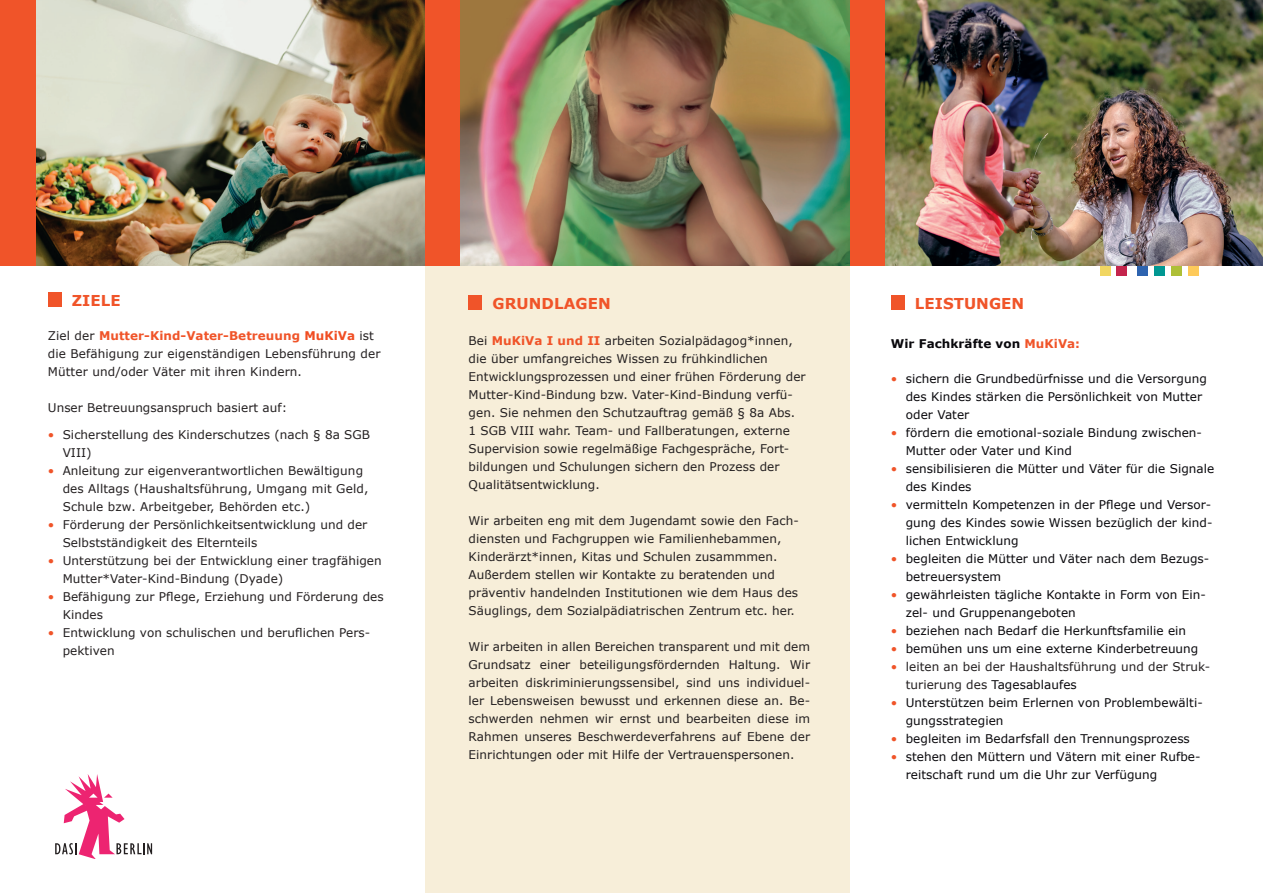
<style>
.page{position:relative;width:1263px;height:893px;background:#fff}
.page>*{position:absolute;margin:0;border:0;box-sizing:border-box;transform-origin:0 0}
.t1{font:700 15px "Verdana";letter-spacing:.005em;color:#f05429}
.t2{font:12px/18px "Verdana";letter-spacing:.005em;color:#231f20}
.t3{font:12px/18px "Verdana";letter-spacing:.005em;color:#09080c}
.t4{font:700 12px "Verdana";letter-spacing:.005em;color:#09080c}
.s1{font-weight:700;color:#f05429}
.s2{font-weight:700;color:#f04d22}
.s3{color:#f05429}
.s4{color:#09080c}
</style>
<div class="page">
<div style="left:425px;top:0;width:425px;height:893px;background:#f7eed9"></div>
<div style="left:48px;top:292px;width:13px;height:15px;background:#f05429"></div>
<div style="left:469px;top:296px;width:13px;height:14px;background:#f05429"></div>
<div style="left:891px;top:296px;width:13px;height:14px;background:#f05429"></div>
<svg style="left:55px;top:774px;width:97px;height:85px"></svg>
<div style="left:1171px;top:265px;width:11px;height:11px;background:#aebf37"></div>
<div style="left:1154px;top:265px;width:11px;height:11px;background:#009792"></div>
<div style="left:1100px;top:265px;width:11px;height:11px;background:#f1d661"></div>
<div style="left:1137px;top:265px;width:11px;height:11px;background:#2d63af"></div>
<div style="left:1116px;top:265px;width:11px;height:11px;background:#c4244c"></div>
<div style="left:1188px;top:265px;width:11px;height:11px;background:#feca5a"></div>
<img style="left:35px;top:0;width:390px;height:266px">
<div style="left:0;top:0;width:35px;height:266px;background:#f05429"></div>
<img style="left:459px;top:0;width:804px;height:266px">
<div style="left:850px;top:0;width:34px;height:266px;background:#f05429"></div>
<div style="left:425px;top:0;width:34px;height:266px;background:#f05429"></div>
<p class="t1" style="left:72px;top:290px;width:50px">ZIELE</p>
<p class="t2" style="left:48px;top:327px;width:334px">Ziel der <span class="s1">Mutter-Kind-Vater-Betreuung</span> <span class="s2">MuKiVa</span> ist die Befähigung zur eigenständigen Lebensführung der<br>Mütter und/oder Väter mit ihren Kindern.</p>
<p class="t2" style="left:48px;top:399px;width:241px">Unser Betreuungsanspruch basiert auf:</p>
<p class="t2" style="left:63px;top:426px;width:309px;text-indent:-15px"><span class="s3">•</span> Sicherstellung des Kinderschutzes (nach § 8a SGB<br>VIII)</p>
<p class="t2" style="left:63px;top:462px;width:307px;text-indent:-15px"><span class="s3">•</span> Anleitung zur eigenverantwortlichen Bewältigung des Alltags (Haushaltsführung, Umgang mit Geld,<br>Schule bzw. Arbeitgeber, Behörden etc.)</p>
<p class="t2" style="left:63px;top:516px;width:306px;text-indent:-15px"><span class="s3">•</span> Förderung der Persönlichkeitsentwicklung und der<br>Selbstständigkeit des Elternteils</p>
<p class="t2" style="left:63px;top:552px;width:320px;text-indent:-15px"><span class="s3">•</span> Unterstützung bei der Entwicklung einer tragfähigen<br>Mutter*Vater-Kind-Bindung (Dyade)</p>
<p class="t2" style="left:63px;top:588px;width:322px;text-indent:-15px"><span class="s3">•</span> Befähigung zur Pflege, Erziehung und Förderung des<br>Kindes</p>
<p class="t2" style="left:63px;top:624px;width:309px;text-indent:-15px"><span class="s3">•</span> Entwicklung von schulischen und beruflichen Pers&shy;pektiven</p>
<p class="t1" style="left:492px;top:293px;width:120px">GRUNDLAGEN</p>
<p class="t2" style="left:469px;top:332px;width:339px">Bei <span class="s1">MuKiVa I und II</span> arbeiten Sozialpädagog*innen, die über umfangreiches Wissen zu frühkindlichen Entwicklungsprozessen und einer frühen Förderung der Mutter-Kind-Bindung bzw. Vater-Kind-Bindung verfü&shy;gen. Sie nehmen den Schutzauftrag gemäß § 8a Abs.<br>1 SGB VIII wahr. Team- und Fallberatungen, externe Supervision sowie regelmäßige Fachgespräche, Fort&shy;bildungen und Schulungen sichern den Prozess der Qualitätsentwicklung.</p>
<p class="t2" style="left:469px;top:512px;width:332px">Wir arbeiten eng mit dem Jugendamt sowie den Fach&shy;diensten und Fachgruppen wie Familienhebammen, Kinderärzt*innen, Kitas und Schulen zusammmen.<br>Außerdem stellen wir Kontakte zu beratenden und präventiv handelnden Institutionen wie dem Haus des Säuglings, dem Sozialpädiatrischen Zentrum etc. her.</p>
<p class="t2" style="left:469px;top:638px;width:343px;text-align:justify">Wir arbeiten in allen Bereichen transparent und mit dem Grundsatz einer beteiligungsfördernden Haltung. Wir arbeiten diskriminierungssensibel, sind uns individuel&shy;ler Lebensweisen bewusst und erkennen diese an. Be&shy;schwerden nehmen wir ernst und bearbeiten diese im Rahmen unseres Beschwerdeverfahrens auf Ebene der Einrichtungen oder mit Hilfe der Vertrauenspersonen.</p>
<p class="t1" style="left:915px;top:293px;width:111px">LEISTUNGEN</p>
<p class="t4" style="left:891px;top:336px;width:191px">Wir Fachkräfte von <span class="s3">MuKiVa:</span></p>
<p class="t3" style="left:906px;top:369px;width:302px;text-indent:-15px"><span class="s3">•</span> sichern die Grundbedürfnisse und die Versorgung des Kindes stärken die Persönlichkeit von Mutter oder Vater</p>
<p class="t3" style="left:906px;top:423px;width:298px;text-indent:-15px"><span class="s3">•</span> fördern die emotional-soziale Bindung zwischen-<br>Mutter oder Vater und Kind</p>
<p class="t3" style="left:906px;top:459px;width:310px;text-indent:-15px"><span class="s3">•</span> sensibilisieren die Mütter und Väter für die Signale des Kindes</p>
<p class="t3" style="left:906px;top:495px;width:308px;text-align:justify;text-indent:-15px"><span class="s3">•</span> vermitteln Kompetenzen in der Pflege und Versor&shy;gung des Kindes sowie Wissen bezüglich der kind&shy;lichen Entwicklung</p>
<p class="t3" style="left:906px;top:549px;width:305px;text-indent:-15px"><span class="s3">•</span> begleiten die Mütter und Väter nach dem Bezugs&shy;betreuersystem</p>
<p class="t3" style="left:906px;top:585px;width:302px;text-indent:-15px"><span class="s3">•</span> gewährleisten tägliche Kontakte in Form von Ein&shy;zel- und Gruppenangeboten</p>
<p class="t3" style="left:891px;top:621px;width:297px"><span class="s3">•</span> beziehen nach Bedarf die Herkunftsfamilie ein</p>
<p class="t3" style="left:891px;top:639px;width:309px"><span class="s3">•</span> bemühen uns um eine externe Kinderbetreuung</p>
<p class="t2" style="left:906px;top:657px;width:306px;text-indent:-15px"><span class="s3">•</span> leiten an bei der Haushaltsführung und der Struk&shy;turierung des <span class="s4">Tagesablaufes</span></p>
<p class="t3" style="left:906px;top:693px;width:298px;text-indent:-15px"><span class="s3">•</span> Unterstützen beim Erlernen von Problembewälti&shy;gungsstrategien</p>
<p class="t3" style="left:891px;top:729px;width:300px"><span class="s3">•</span> begleiten im Bedarfsfall den Trennungsprozess</p>
<p class="t3" style="left:906px;top:747px;width:296px;text-indent:-15px"><span class="s3">•</span> stehen den Müttern und Vätern mit einer Rufbe&shy;reitschaft rund um die Uhr zur Verfügung</p>
</div>
